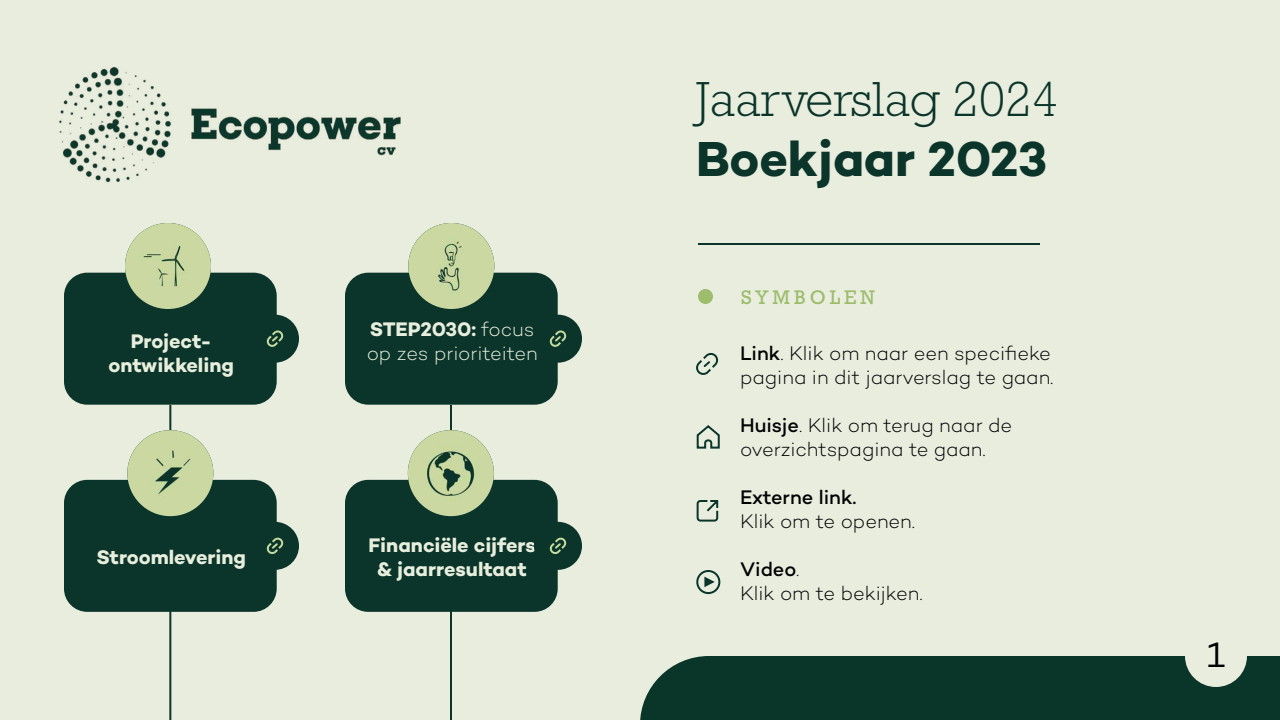
<style>
.page{position:relative;width:1280px;height:720px;background:#e8edde}
.page>*{position:absolute;margin:0;border:0;box-sizing:border-box;transform-origin:0 0}
.t1{font:300 50px "Rockwell Std";color:#0b352a}
.t2{font:700 50px "Campton";letter-spacing:-.005em;color:#0b352a}
.t3{font:36px "Campton";color:#000}
.t4{font:300 20px/24px "Campton";color:#000}
.t5{font:700 20px/24px "Campton";color:#e8eedd;text-align:center}
.t6{font:300 20px/24px "Campton";letter-spacing:-.01em;color:#e8eedd}
.t7{font:500 20px "Campton";color:#000}
.t8{font:20px "Rockwell Std";letter-spacing:.2em;color:#9dbc6c}
.s1{font-weight:700}
.s2{font-weight:500}
</style>
<div class="page">
<div style="left:640px;top:656px;width:640px;height:64px;background:#0a3629"></div>
<div style="left:1185px;top:625px;width:62px;height:62px;background:#e8edde;border-radius:50%"></div>
<hr style="left:169px;top:405px;width:2px;height:315px;background:#0b352a">
<hr style="left:450px;top:405px;width:2px;height:315px;background:#0b352a">
<svg style="left:696px;top:500px;width:23px;height:22px"></svg>
<svg style="left:696px;top:425px;width:24px;height:24px"></svg>
<div style="left:696px;top:570px;width:24px;height:24px;border:2px solid #0b352a;border-radius:50%"></div>
<svg style="left:704px;top:575px;width:13px;height:13px"></svg>
<svg style="left:696px;top:353px;width:22px;height:22px"></svg>
<img style="left:59px;top:67px;width:342px;height:115px">
<div style="left:64px;top:273px;width:213px;height:132px;background:#0b352a;border-radius:23px"></div>
<img style="left:125px;top:223px;width:86px;height:86px;border-radius:43px">
<div style="left:64px;top:480px;width:213px;height:132px;background:#0b352a;border-radius:23px"></div>
<img style="left:127px;top:430px;width:86px;height:86px;border-radius:43px">
<div style="left:345px;top:273px;width:213px;height:132px;background:#0b352a;border-radius:23px"></div>
<img style="left:408px;top:223px;width:86px;height:86px;border-radius:43px">
<div style="left:345px;top:480px;width:213px;height:132px;background:#0b352a;border-radius:23px"></div>
<div style="left:534px;top:522px;width:48px;height:48px;background:#0b352a;border-radius:50%"></div>
<svg style="left:549px;top:537px;width:18px;height:17px"></svg>
<div style="left:534px;top:315px;width:48px;height:48px;background:#0b352a;border-radius:50%"></div>
<svg style="left:549px;top:330px;width:18px;height:17px"></svg>
<div style="left:251px;top:522px;width:48px;height:48px;background:#0b352a;border-radius:50%"></div>
<svg style="left:266px;top:537px;width:18px;height:17px"></svg>
<div style="left:251px;top:315px;width:48px;height:48px;background:#0b352a;border-radius:50%"></div>
<svg style="left:266px;top:330px;width:18px;height:17px"></svg>
<img style="left:408px;top:430px;width:86px;height:86px;border-radius:43px">
<hr style="left:698px;top:243px;width:342px;height:2px;background:#0b352a">
<div style="left:698px;top:289px;width:15px;height:15px;background:#9dbc6c;border-radius:50%"></div>
<p class="t5" style="left:109px;top:329px;width:127px">Project&shy;ontwikkeling</p>
<p class="t5" style="left:96px;top:545px;width:151px">Stroomlevering</p>
<p class="t6" style="left:367px;top:317px;width:173px"><span class="s1">STEP2030:</span> focus op zes prioriteiten</p>
<p class="t5" style="left:369px;top:533px;width:169px">Financiële cijfers &amp; jaarresultaat</p>
<h1 class="t1" style="left:696px;top:71px;width:364px">Jaarverslag 2024</h1>
<h1 class="t2" style="left:696px;top:127px;width:353px">Boekjaar 2023</h1>
<p class="t8" style="left:741px;top:286px;width:136px">SYMBOLEN</p>
<p class="t4" style="left:740px;top:341px;width:315px"><span class="s2">Link</span>. Klik om naar een specifieke pagina in dit jaarverslag te gaan.</p>
<p class="t4" style="left:740px;top:413px;width:274px"><span class="s2">Huisje</span>. Klik om terug naar de overzichtspagina te gaan.</p>
<p class="t7" style="left:740px;top:485px;width:118px">Externe link.</p>
<p class="t4" style="left:740px;top:509px;width:177px">Klik om te openen.</p>
<p class="t4" style="left:740px;top:557px;width:184px"><span class="s2">Video</span>.<br>Klik om te bekijken.</p>
<h2 class="t3" style="left:1207px;top:632px;width:20px">1</h2>
</div>
